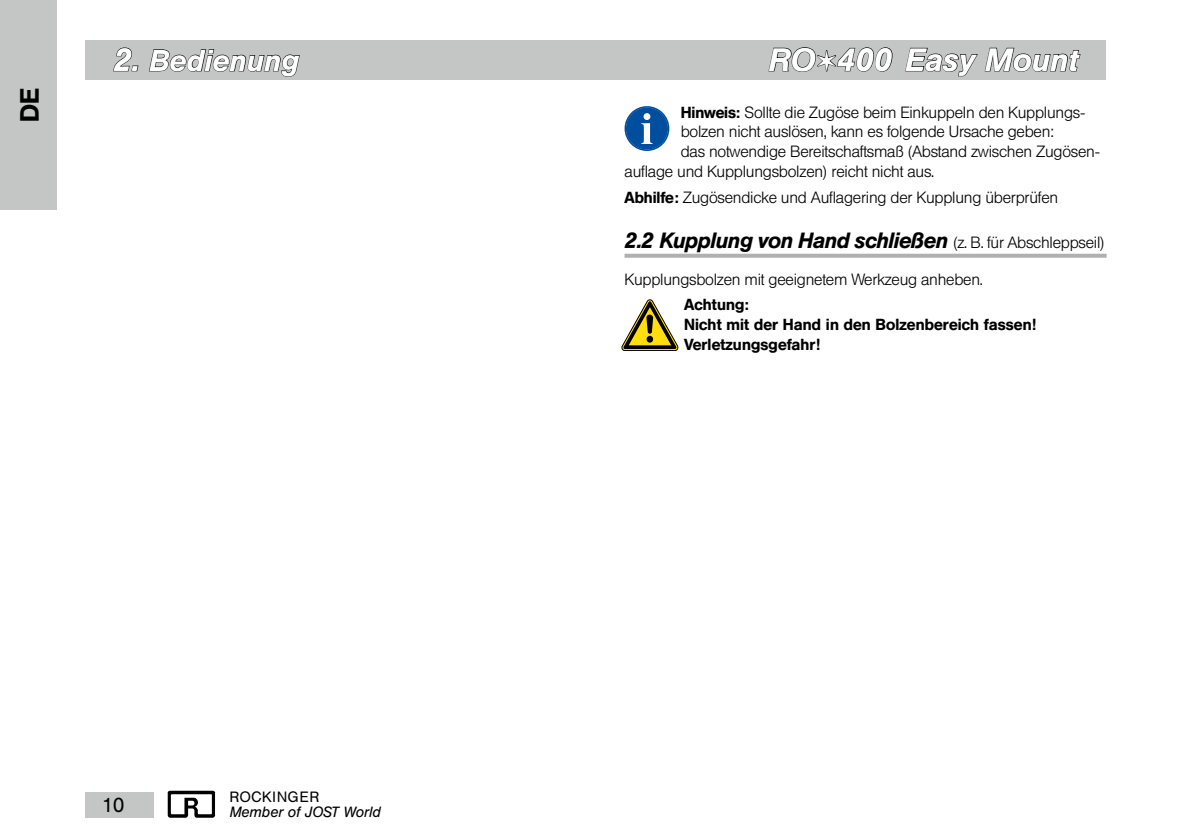
<style>
.page{position:relative;width:1191px;height:840px;background:#fff}
.page>*{position:absolute;margin:0;border:0;box-sizing:border-box;transform-origin:0 0}
.t1{font:italic 500 32px "HE10";letter-spacing:.025em;color:#fff}
.t2{font:italic 500 29.8px "HE10";letter-spacing:.025em;color:#fff}
.t3{font:500 26.4px "HE10";color:#000}
.t4{font:italic 500 22px "HE10";color:#000}
.t5{font:20px "HE10";color:#000}
.t6{font:300 16px "HE10";color:#000}
.t7{font:500 16px/19.8px "HE10";letter-spacing:.015em;color:#000}
.t8{font:italic 14.8px "HE10";letter-spacing:.015em;color:#000}
.t9{font:14.8px "HE10";letter-spacing:.05em;color:#000}
.s1{font-size:32px}
.s2{font-family:"ZA15 No 100";font-weight:400;font-style:normal;font-size:24px}
.s3{font-weight:500}
.s4{font-weight:300;font-style:normal;font-size:16px}
</style>
<div class="page">
<div style="left:85px;top:791px;width:68px;height:25px;background:#c4c5c5"></div>
<img style="left:167px;top:790px;width:49px;height:27px">
<svg style="left:624px;top:253px;width:482px;height:4px;background:#bdbebe"></svg>
<svg style="left:621px;top:299px;width:57px;height:51px"></svg>
<svg style="left:624px;top:106px;width:45px;height:45px"></svg>
<div style="left:0;top:0;width:57px;height:210px;background:#c4c5c5"></div>
<div style="left:85px;top:40px;width:1021px;height:39px;background:#c4c5c5"></div>
<svg style="left:113px;top:47px;width:26px;height:25px"></svg>
<svg style="left:148px;top:49px;width:152px;height:31px"></svg>
<svg style="left:768px;top:47px;width:125px;height:33px"></svg>
<svg style="left:904px;top:47px;width:74px;height:33px"></svg>
<svg style="left:984px;top:47px;width:97px;height:33px"></svg>
<h3 class="t3" style="left:14px;top:122px;width:35px;rotate:-90deg">DE</h3>
<h2 class="t2" style="left:113px;top:43px;width:186px"><span class="s1">2.</span> Bedienung</h2>
<h1 class="t1" style="left:768px;top:41px;width:311px">RO<span class="s2">i</span>400 Easy Mount</h1>
<p class="t6" style="left:680px;top:103px;width:405px"><span class="s3">Hinweis:</span> Sollte die Zugöse beim Einkuppeln den Kupplungs-</p>
<p class="t6" style="left:680px;top:122px;width:374px">bolzen nicht auslösen, kann es folgende Ursache geben:</p>
<p class="t6" style="left:680px;top:142px;width:421px">das notwendige Bereitschaftsmaß (Abstand zwischen Zugösen-</p>
<p class="t6" style="left:624px;top:162px;width:311px">auflage und Kupplungsbolzen) reicht nicht aus.</p>
<p class="t6" style="left:624px;top:188px;width:435px"><span class="s3">Abhilfe:</span> Zugösendicke und Auflagering der Kupplung überprüfen</p>
<h3 class="t4" style="left:624px;top:227px;width:482px">2.2 Kupplung von Hand schließen <span class="s4">(z. B. für Abschleppseil)</span></h3>
<p class="t6" style="left:624px;top:270px;width:360px">Kupplungsbolzen mit geeignetem Werkzeug anheben.</p>
<p class="t7" style="left:684px;top:294px;width:353px">Achtung:<br>Nicht mit der Hand in den Bolzenbereich fassen!<br>Verletzungsgefahr!</p>
<p class="t5" style="left:102px;top:792px;width:24px">10</p>
<p class="t9" style="left:230px;top:788px;width:91px">ROCKINGER</p>
<p class="t8" style="left:230px;top:803px;width:153px">Member of JOST World</p>
</div>
